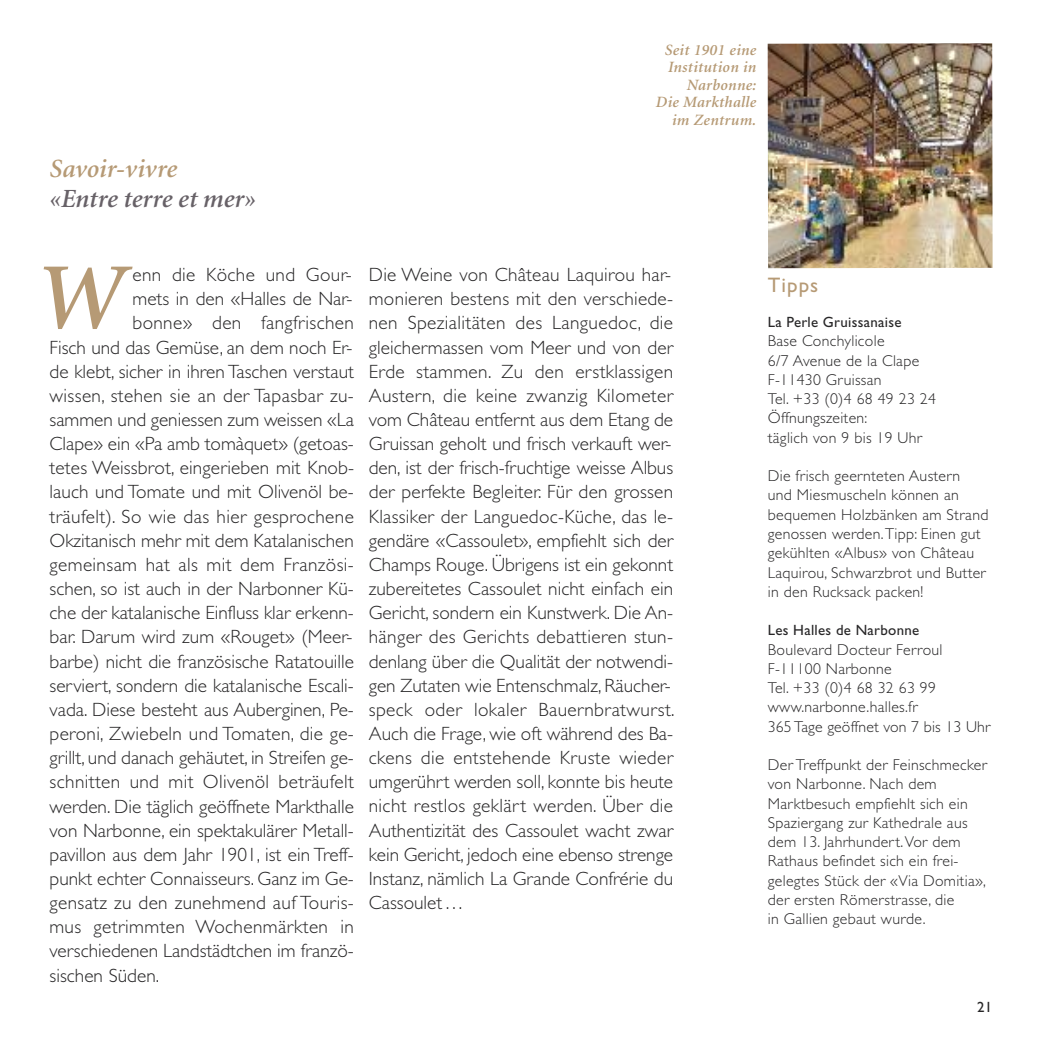
<style>
.page{position:relative;width:1042px;height:1042px;background:#fff}
.page>*{position:absolute;margin:0;border:0;box-sizing:border-box;transform-origin:0 0}
.t1{font:italic 600 94.85px "Minion";color:#b69a75}
.t2{font:italic 600 26.25px "Minion";color:#676167}
.t3{font:italic 600 26.25px "Minion";color:#b69a75}
.t4{font:21px "Gill Sans";letter-spacing:.05em;color:#b69a75}
.t5{font:300 19.25px/24.2px "Gill Sans";color:#272627}
.t6{font:300 19.25px "Gill Sans";letter-spacing:.02em;color:#272627}
.t7{font:300 15.75px/19.2px "Gill Sans";letter-spacing:.02em;color:#272627}
.t8{font:italic 600 15.75px/17.5px "Minion";letter-spacing:.02em;color:#b69a75;text-align:right}
.t9{font:14.88px "Gill Sans";letter-spacing:.02em;color:#272627}
</style>
<div class="page">
<img style="left:767px;top:43px;width:225px;height:225px">
<h2 class="t3" style="left:50px;top:159px;width:129px">Savoir-vivre</h2>
<h2 class="t2" style="left:50px;top:188px;width:208px">«Entre terre et mer»</h2>
<p class="t8" style="left:656px;top:42px;width:102px">Seit 1901 eine<br>Institution in<br>Narbonne:<br>Die Markthalle im Zentrum.</p>
<h1 class="t1" style="left:36px;top:261px;width:90px">W</h1>
<p class="t6" style="left:132px;top:267px;width:221px">enn die Köche und Gour-</p>
<p class="t5" style="left:132px;top:288px;width:221px">mets in den «Halles de Nar-</p>
<p class="t6" style="left:132px;top:316px;width:223px">bonne» den fangfrischen</p>
<p class="t5" style="left:50px;top:337px;width:304px">Fisch und das Gemüse, an dem noch Er-</p>
<p class="t5" style="left:50px;top:361px;width:306px">de klebt, sicher in ihren Taschen verstaut</p>
<p class="t6" style="left:50px;top:388px;width:306px">wissen, stehen sie an der Tapasbar zu-</p>
<p class="t5" style="left:50px;top:409px;width:306px">sammen und geniessen zum weissen «La</p>
<p class="t5" style="left:50px;top:433px;width:306px">Clape» ein «Pa amb tomàquet» (getoas-</p>
<p class="t5" style="left:50px;top:457px;width:306px">tetes Weissbrot, eingerieben mit Knob-</p>
<p class="t5" style="left:50px;top:482px;width:306px">lauch und Tomate und mit Olivenöl be-</p>
<p class="t6" style="left:50px;top:509px;width:306px">träufelt). So wie das hier gesprochene</p>
<p class="t5" style="left:50px;top:530px;width:306px">Okzitanisch mehr mit dem Katalanischen</p>
<p class="t6" style="left:50px;top:557px;width:306px">gemeinsam hat als mit dem Französi-</p>
<p class="t5" style="left:50px;top:578px;width:306px">schen, so ist auch in der Narbonner Kü-</p>
<p class="t5" style="left:50px;top:602px;width:306px">che der katalanische Einfluss klar erkenn-</p>
<p class="t5" style="left:50px;top:626px;width:304px">bar. Darum wird zum «Rouget» (Meer-</p>
<p class="t5" style="left:50px;top:651px;width:306px">barbe) nicht die französische Ratatouille</p>
<p class="t5" style="left:50px;top:675px;width:306px">serviert, sondern die katalanische Escali-</p>
<p class="t5" style="left:50px;top:699px;width:306px">vada. Diese besteht aus Auberginen, Pe-</p>
<p class="t5" style="left:50px;top:723px;width:306px">peroni, Zwiebeln und Tomaten, die ge-</p>
<p class="t5" style="left:50px;top:747px;width:306px">grillt, und danach gehäutet, in Streifen ge-</p>
<p class="t6" style="left:50px;top:774px;width:306px">schnitten und mit Olivenöl beträufelt</p>
<p class="t5" style="left:50px;top:796px;width:306px">werden. Die täglich geöffnete Markthalle</p>
<p class="t5" style="left:50px;top:820px;width:306px">von Narbonne, ein spektakulärer Metall-</p>
<p class="t5" style="left:50px;top:844px;width:306px">pavillon aus dem Jahr 1901, ist ein Treff-</p>
<p class="t5" style="left:50px;top:868px;width:306px">punkt echter Connaisseurs. Ganz im Ge-</p>
<p class="t6" style="left:50px;top:895px;width:306px">gensatz zu den zunehmend auf Touris-</p>
<p class="t6" style="left:50px;top:919px;width:306px">mus getrimmten Wochenmärkten in</p>
<p class="t5" style="left:50px;top:940px;width:306px">verschiedenen Landstädtchen im franzö-</p>
<p class="t5" style="left:50px;top:965px;width:111px">sischen Süden.</p>
<p class="t5" style="left:369px;top:264px;width:307px">Die Weine von Château Laquirou har&shy;monieren bestens mit den verschiede&shy;nen Spezialitäten des Languedoc, die gleichermassen vom Meer und von der Erde stammen. Zu den erstklassigen Austern, die keine zwanzig Kilometer vom Château entfernt aus dem Etang de Gruissan geholt und frisch verkauft wer&shy;den, ist der frisch-fruchtige weisse Albus der perfekte Begleiter. Für den grossen Klassiker der Languedoc-Küche, das le&shy;gendäre «Cassoulet», empfiehlt sich der Champs Rouge. Übrigens ist ein gekonnt zubereitetes Cassoulet nicht einfach ein Gericht, sondern ein Kunstwerk. Die An&shy;hänger des Gerichts debattieren stun&shy;denlang über die Qualität der notwendi&shy;gen Zutaten wie Entenschmalz, Räucher&shy;speck oder lokaler Bauernbratwurst.<br>Auch die Frage, wie oft während des Ba&shy;ckens die entstehende Kruste wieder umgerührt werden soll, konnte bis heute nicht restlos geklärt werden. Über die Authentizität des Cassoulet wacht zwar kein Gericht, jedoch eine ebenso strenge Instanz, nämlich La Grande Confrérie du Cassoulet…</p>
<p class="t4" style="left:768px;top:277px;width:52px">Tipps</p>
<p class="t9" style="left:768px;top:316px;width:135px">La Perle Gruissanaise</p>
<p class="t7" style="left:768px;top:333px;width:170px">Base Conchylicole<br>6/7 Avenue de la Clape<br>F-11430 Gruissan<br>Tel. +33 (0)4 68 49 23 24<br>Öffnungszeiten:<br>täglich von 9 bis 19 Uhr</p>
<p class="t7" style="left:768px;top:468px;width:222px">Die frisch geernteten Austern<br>und Miesmuscheln können an bequemen Holzbänken am Strand genossen werden.Tipp: Einen gut gekühlten «Albus» von Château<br>Laquirou, Schwarzbrot und Butter in den Rucksack packen!</p>
<p class="t9" style="left:768px;top:624px;width:153px">Les Halles de Narbonne</p>
<p class="t7" style="left:768px;top:641px;width:224px">Boulevard Docteur Ferroul<br>F-11100 Narbonne<br>Tel. +33 (0)4 68 32 63 99 www.narbonne.halles.fr<br>365 Tage geöffnet von 7 bis 13 Uhr</p>
<p class="t7" style="left:768px;top:756px;width:221px">Der Treffpunkt der Feinschmecker von Narbonne. Nach dem<br>Marktbesuch empfiehlt sich ein<br>Spaziergang zur Kathedrale aus dem 13. Jahrhundert.Vor dem<br>Rathaus befindet sich ein frei&shy;gelegtes Stück der «Via Domitia», der ersten Römerstrasse, die<br>in Gallien gebaut wurde.</p>
<p class="t9" style="left:977px;top:1002px;width:17px">21</p>
</div>
